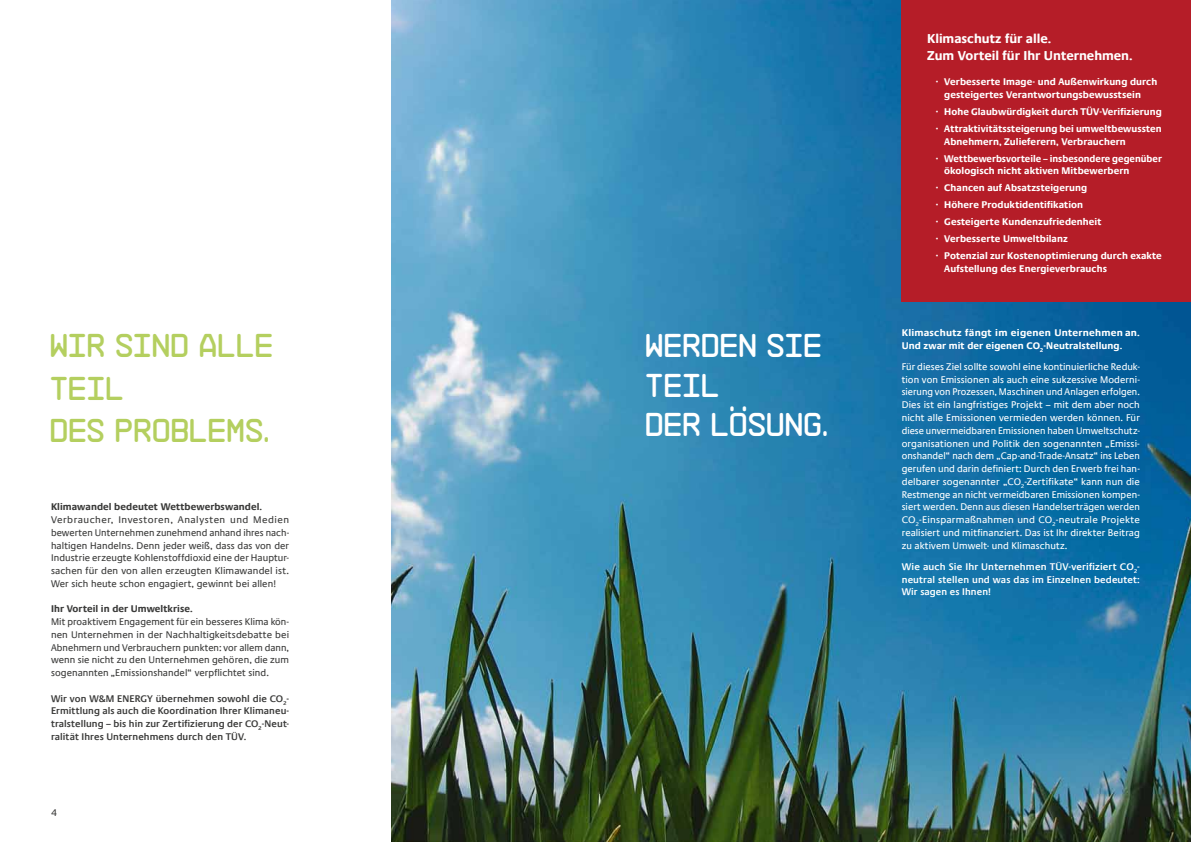
<style>
.page{position:relative;width:1191px;height:842px;background:#fff}
.page>*{position:absolute;margin:0;border:0;box-sizing:border-box;transform-origin:0 0}
.t1{font:33px/42.5px "NB55 RMS";letter-spacing:-.005em;color:#b4cf5f}
.t2{font:33px/39.6px "NB55 RMS";letter-spacing:-.005em;color:#fff}
.t3{font:700 13px/17px "Praxis Com";letter-spacing:-.005em;color:#fff}
.t4{font:9.8px/12.8px "Praxis Com";letter-spacing:.005em;color:#fff;text-align:justify}
.t5{font:700 9.8px/17px "Praxis Com";letter-spacing:.005em;color:#fff}
.t6{font:9.8px/12.8px "Praxis Com";letter-spacing:.005em;color:#3b3b3a;text-align:justify}
.t7{font:600 9.8px/12.8px "Praxis Com";letter-spacing:.005em;color:#3b3b3a;text-align:justify}
.t8{font:600 9.8px/12.8px "Praxis Com";letter-spacing:.01em;color:#fff;text-align:justify}
.t9{font:700 9.8px "Praxis Com";letter-spacing:.005em;color:#3b3b3a}
.s1{font-weight:400}
</style>
<div class="page">
<img style="left:391px;top:0;width:800px;height:842px">
<div style="left:901px;top:0;width:290px;height:302px;background:#b51d28"></div>
<h2 class="t3" style="left:927px;top:30px;width:207px">Klimaschutz für alle.<br>Zum Vorteil für Ihr Unternehmen.</h2>
<p class="t5" style="left:944px;top:75px;width:214px;line-height:12.8px;text-indent:-9px"><span class="s1">·</span> Verbesserte Image- und Außenwirkung durch gesteigertes Verantwortungsbewusstsein</p>
<p class="t5" style="left:935px;top:103px;width:228px"><span class="s1">·</span> Hohe Glaubwürdigkeit durch TÜV-Verifizierung <span class="s1">·</span> Attraktivitätssteigerung bei umweltbewussten</p>
<p class="t5" style="left:935px;top:133px;width:228px;text-indent:9px">Abnehmern, Zulieferern, Verbrauchern<br><span class="s1">·</span> Wettbewerbsvorteile – insbesondere gegenüber</p>
<p class="t5" style="left:935px;top:162px;width:228px;text-indent:9px">ökologisch nicht aktiven Mitbewerbern<br><span class="s1">·</span> Chancen auf Absatzsteigerung<br><span class="s1">·</span> Höhere Produktidentifikation<br><span class="s1">·</span> Gesteigerte Kundenzufriedenheit<br><span class="s1">·</span> Verbesserte Umweltbilanz<br><span class="s1">·</span> Potenzial zur Kostenoptimierung durch exakte</p>
<p class="t5" style="left:944px;top:260px;width:164px">Aufstellung des Energieverbrauchs</p>
<h1 class="t1" style="left:51px;top:323px;width:225px">WIR SIND ALLE<br>TEIL<br>DES PROBLEMS.</h1>
<h1 class="t2" style="left:646px;top:324px;width:185px">WERDEN SIE<br>TEIL<br>DER LÖSUNG.</h1>
<p class="t5" style="left:901px;top:326px;width:240px;line-height:12.8px">Klimaschutz fängt im eigenen Unternehmen an.<br>Und zwar mit der eigenen CO<sub>2</sub>-Neutralstellung.</p>
<p class="t4" style="left:901px;top:360px;width:240px">Für dieses Ziel sollte sowohl eine kontinuierliche Reduk&shy;tion von Emissionen als auch eine sukzessive Moderni&shy;sierung von Prozessen, Maschinen und Anlagen erfolgen.<br>Dies ist ein langfristiges Projekt – mit dem aber noch nicht alle Emissionen vermieden werden können. Für diese unvermeidbaren Emissionen haben Umweltschutz&shy;organisationen und Politik den sogenannten „Emissi&shy;onshandel“ nach dem „Cap-and-Trade-Ansatz“ ins Leben gerufen und darin definiert: Durch den Erwerb frei han&shy;delbarer sogenannter „CO<sub>2</sub>-Zertifikate“ kann nun die Restmenge an nicht vermeidbaren Emissionen kompen&shy;siert werden. Denn aus diesen Handelserträgen werden CO<sub>2</sub>-Einsparmaßnahmen und CO<sub>2</sub>-neutrale Projekte realisiert und mitfinanziert. Das ist Ihr direkter Beitrag zu aktivem Umwelt- und Klimaschutz.</p>
<p class="t8" style="left:901px;top:560px;width:240px">Wie auch Sie Ihr Unternehmen TÜV-verifiziert CO<sub>2</sub>- neutral stellen und was das im Einzelnen bedeutet:<br>Wir sagen es Ihnen!</p>
<p class="t9" style="left:51px;top:501px;width:213px">Klimawandel bedeutet Wettbewerbswandel.</p>
<p class="t6" style="left:51px;top:513px;width:240px">Verbraucher, Investoren, Analysten und Medien bewerten Unternehmen zunehmend anhand ihres nach&shy;haltigen Handelns. Denn jeder weiß, dass das von der Industrie erzeugte Kohlenstoffdioxid eine der Hauptur&shy;sachen für den von allen erzeugten Klimawandel ist.<br>Wer sich heute schon engagiert, gewinnt bei allen!</p>
<p class="t9" style="left:51px;top:603px;width:143px">Ihr Vorteil in der Umweltkrise.</p>
<p class="t6" style="left:51px;top:615px;width:240px">Mit proaktivem Engagement für ein besseres Klima kön&shy;nen Unternehmen in der Nachhaltigkeitsdebatte bei Abnehmern und Verbrauchern punkten: vor allem dann, wenn sie nicht zu den Unternehmen gehören, die zum sogenannten „Emissionshandel“ verpflichtet sind.</p>
<p class="t7" style="left:51px;top:692px;width:240px">Wir von W&amp;M ENERGY übernehmen sowohl die CO<sub>2</sub>- Ermittlung als auch die Koordination Ihrer Klimaneu&shy;tralstellung – bis hin zur Zertifizierung der CO<sub>2</sub>-Neut&shy;ralität Ihres Unternehmens durch den TÜV.</p>
<p class="t6" style="left:51px;top:807px;width:8px">4</p>
</div>
